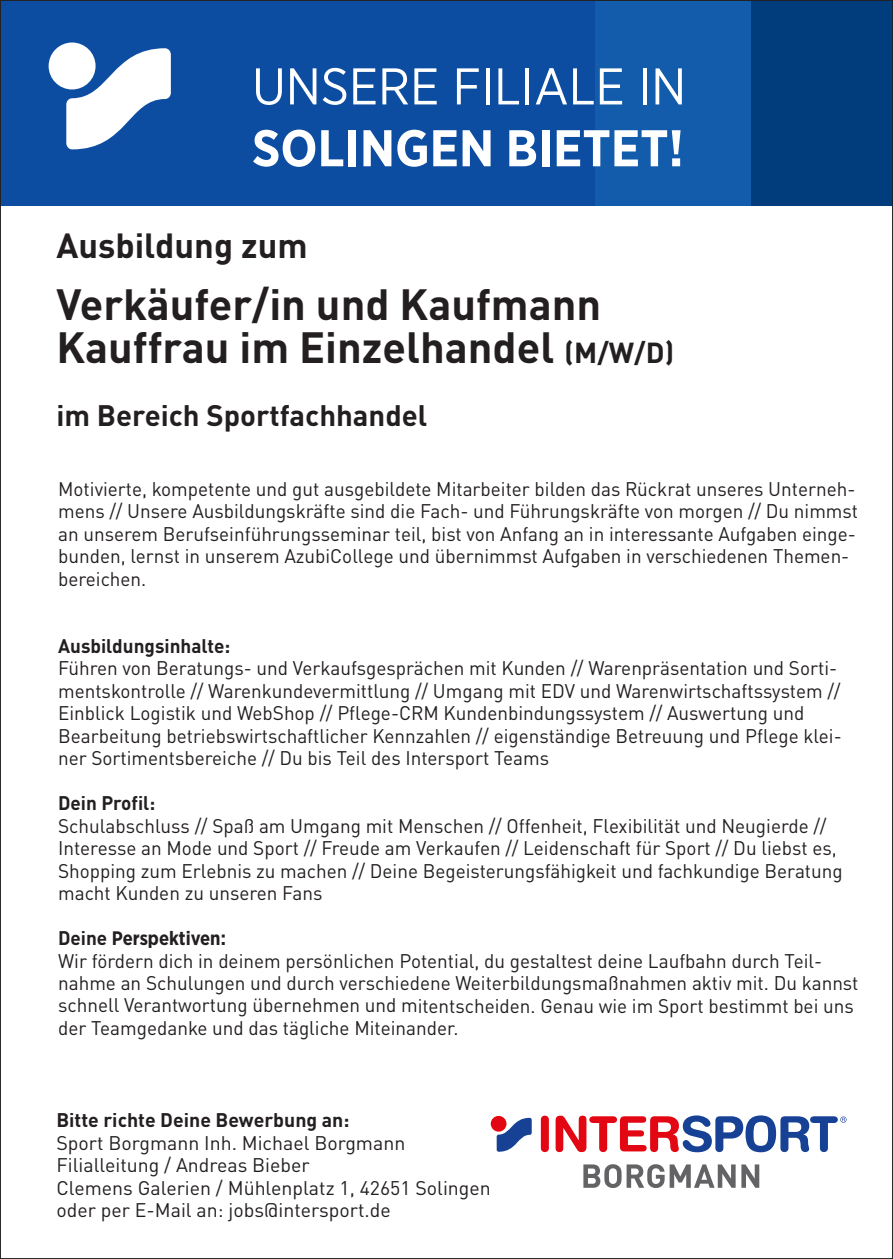
<style>
.page{position:relative;width:893px;height:1259px;background:#fff}
.page>*{position:absolute;margin:0;border:0;box-sizing:border-box;transform-origin:0 0}
.t1{font:51.6px "Gotham Narrow";color:#fff}
.t2{font:700 51.6px "Gotham Narrow";color:#fff}
.t3{font:700 43.2px/43.2px "FFDIN Profor IIC";color:#231f20}
.t4{font:700 34.5px "FFDIN Profor IIC";color:#231f20}
.t5{font:700 29.4px "FFDIN Profor IIC";color:#231f20}
.t6{font:19.5px/22.5px "FFDIN Profor IIC";color:#231f20}
.t7{font:700 19.5px "FFDIN Profor IIC";color:#231f20}
.t8{font:700 19.5px "Gotham Narrow";color:#231f20}
.s1{font-size:28.5px}
.s2{font-family:"FFDIN Profor IIC"}
</style>
<div class="page">
<div style="left:0;top:0;width:605px;height:206px;background:#0d4da1"></div>
<div style="left:596px;top:0;width:164px;height:206px;background:#135cab"></div>
<div style="left:752px;top:0;width:141px;height:206px;background:#013d7d"></div>
<div style="left:49px;top:43px;width:47px;height:46px;background:#fff;border-radius:50%"></div>
<svg style="left:66px;top:48px;width:105px;height:101px"></svg>
<div style="left:541px;top:1115px;width:8px;height:37px;background:#e30613;border-radius:4px"></div>
<svg style="left:556px;top:1115px;width:290px;height:37px"></svg>
<div style="left:491px;top:1116px;width:15px;height:15px;background:#e30613;border-radius:50%"></div>
<svg style="left:497px;top:1117px;width:35px;height:34px"></svg>
<svg style="left:583px;top:1164px;width:176px;height:24px"></svg>
<h1 class="t1" style="left:252px;top:68px;width:436px">UNSERE FILIALE IN</h1>
<h1 class="t2" style="left:252px;top:130px;width:433px">SOLINGEN BIETET!</h1>
<h3 class="t4" style="left:56px;top:219px;width:253px">Ausbildung zum</h3>
<h2 class="t3" style="left:56px;top:280px;width:619px">Verkäufer/in und Kaufmann<br>Kauffrau im Einzelhandel <span class="s1">(M/W/D)</span></h2>
<h3 class="t5" style="left:56px;top:393px;width:372px">im Bereich Sportfachhandel</h3>
<p class="t6" style="left:58px;top:476px;width:801px">Motivierte, kompetente und gut ausgebildete Mitarbeiter bilden das Rü ckrat unseres Unterneh&shy;mens // Unsere Ausbildungskräfte sind die Fach- und Fü hrungskräfte von morgen // Du nimmst an unserem Berufseinfü hrungsseminar teil, bist von Anfang an in interessante Aufgaben einge&shy;bunden, lernst in unserem AzubiCollege und ü bernimmst Aufgaben in verschiedenen Themen&shy;bereichen.</p>
<p class="t7" style="left:58px;top:630px;width:174px">Ausbildungsinhalte:</p>
<p class="t6" style="left:58px;top:656px;width:785px">Fü hren von Beratungs- und Verkaufsgesprächen mit Kunden // Warenpräsentation und Sorti&shy;mentskontrolle // Warenkundevermittlung // Umgang mit EDV und Warenwirtschaftssystem // Einblick Logistik und WebShop // Pflege-CRM Kundenbindungssystem // Auswertung und Bearbeitung betriebswirtschaftlicher Kennzahlen // eigenständige Betreuung und Pflege klei&shy;ner Sortimentsbereiche // Du bis Teil des Intersport Teams</p>
<p class="t7" style="left:58px;top:788px;width:99px">Dein Profil:</p>
<p class="t6" style="left:58px;top:813px;width:786px">Schulabschluss // Spaß am Umgang mit Menschen // Offenheit, Flexibilität und Neugierde // Interesse an Mode und Sport // Freude am Verkaufen // Leidenschaft fü r Sport // Du liebst es, Shopping zum Erlebnis zu machen // Deine Begeisterungsfähigkeit und fachkundige Beratung macht Kunden zu unseren Fans</p>
<p class="t8" style="left:58px;top:931px;width:169px"><span class="s2">Deine</span> Perspektiven:</p>
<p class="t6" style="left:58px;top:948px;width:802px">Wir fördern dich in deinem persönlichen Potential, du gestaltest deine Laufbahn durch Teil&shy;nahme an Schulungen und durch verschiedene Weiterbildungsmaßnahmen aktiv mit. Du kannst schnell Verantwortung ü bernehmen und mitentscheiden. Genau wie im Sport bestimmt bei uns der Teamgedanke und das tägliche Miteinander.</p>
<p class="t7" style="left:56px;top:1105px;width:295px">Bitte richte Deine Bewerbung an:</p>
<p class="t6" style="left:56px;top:1130px;width:436px">Sport Borgmann Inh. Michael Borgmann Filialleitung / Andreas Bieber<br>Clemens Galerien / Mü hlenplatz 1, 42651 Solingen oder per E-Mail an: jobs@intersport.de</p>
</div>
